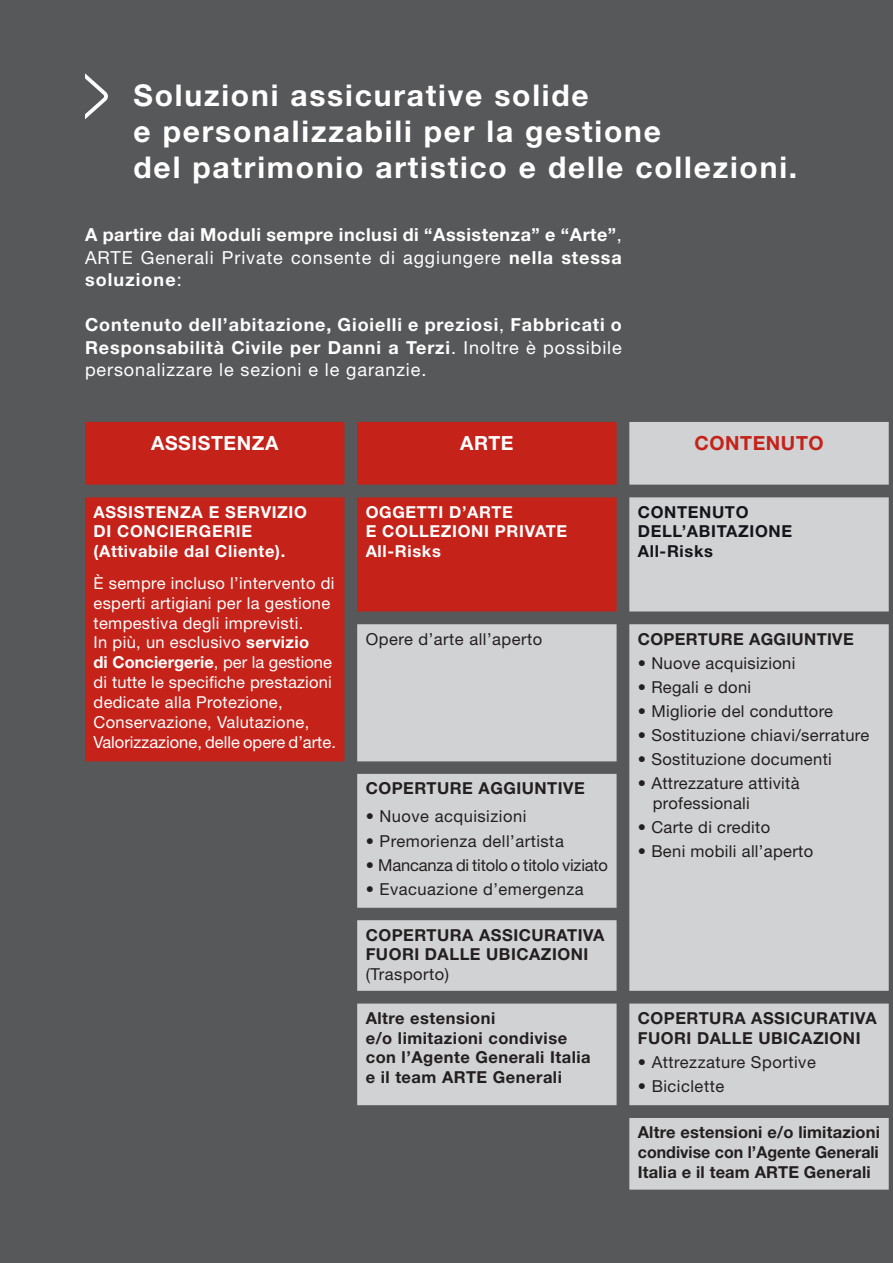
<style>
.page{position:relative;width:893px;height:1263px;background:#57585a}
.page>*{position:absolute;margin:0;border:0;box-sizing:border-box;transform-origin:0 0}
.t1{font:700 30px/36px "Helvetica Neue LT Std";letter-spacing:.06em;color:#fff}
.t2{font:700 19.5px "Helvetica Neue LT Std";letter-spacing:.03em;color:#fff}
.t3{font:700 19.5px "Helvetica Neue LT Std";letter-spacing:.03em;color:#c5221a}
.t4{font:700 18px/22.5px "Helvetica Neue LT Std";letter-spacing:.05em;color:#fff;text-align:justify}
.t5{font:16.5px/19.8px "Helvetica Neue LT Std";letter-spacing:.02em;color:#231f20}
.t6{font:700 16.5px/19.8px "Helvetica Neue LT Std";letter-spacing:.03em;color:#231f20}
.t7{font:16.5px/19.8px "Helvetica Neue LT Std";letter-spacing:.02em;color:#fff}
.t8{font:700 16.5px/19.8px "Helvetica Neue LT Std";letter-spacing:.04em;color:#fff}
.t9{font:700 16.5px/19.8px "Helvetica Neue LT Std";letter-spacing:.04em;color:#141518}
.t10{font:16.5px "Helvetica Neue LT Std";letter-spacing:-.01em;color:#231f20}
.s1{font-weight:400}
.s2{font-weight:700}
</style>
<div class="page">
<div style="left:85px;top:422px;width:260px;height:339px;background:#c5221a"></div>
<svg style="left:357px;top:422px;width:532px;height:767px;background:#bdabac"></svg>
<svg style="left:85px;top:73px;width:23px;height:46px"></svg>
<h1 class="t1" style="left:134px;top:77px;width:665px">Soluzioni assicurative solide<br>e personalizzabili per la gestione<br>del patrimonio artistico e delle collezioni.</h1>
<p class="t4" style="left:85px;top:223px;width:538px">A partire dai Moduli sempre inclusi di “Assistenza” e “Arte”<span class="s1">, ARTE Generali Private consente di aggiungere</span> nella stessa soluzione<span class="s1">:</span></p>
<p class="t4" style="left:85px;top:313px;width:538px">Contenuto dell’abitazione, Gioielli e preziosi<span class="s1">,</span> Fabbricati o Responsabilità Civile per Danni a Terzi<span class="s1">. Inoltre è possibile personalizzare le sezioni e le garanzie.</span></p>
<p class="t2" style="left:151px;top:431px;width:129px">ASSISTENZA</p>
<p class="t2" style="left:460px;top:431px;width:55px">ARTE</p>
<p class="t3" style="left:694px;top:431px;width:131px">CONTENUTO</p>
<p class="t8" style="left:94px;top:501px;width:215px">ASSISTENZA E SERVIZIO<br>DI CONCIERGERIE (Attivabile dal Cliente).</p>
<p class="t7" style="left:94px;top:573px;width:244px">È sempre incluso l’intervento di esperti artigiani per la gestione tempestiva degli imprevisti.<br>In più, un esclusivo <span class="s2">servizio<br>di Conciergerie</span>, per la gestione di tutte le specifiche prestazioni dedicate alla Protezione,<br>Conservazione, Valutazione,<br>Valorizzazione, delle opere d’arte.</p>
<p class="t8" style="left:366px;top:501px;width:203px">OGGETTI D’ARTE<br>E COLLEZIONI PRIVATE<br>All-Risks</p>
<p class="t9" style="left:638px;top:501px;width:156px">CONTENUTO<br>DELL’ABITAZIONE<br>All-Risks</p>
<p class="t5" style="left:366px;top:628px;width:178px">Opere d’arte all’aperto</p>
<p class="t6" style="left:638px;top:628px;width:217px">COPERTURE AGGIUNTIVE</p>
<p class="t5" style="left:638px;top:653px;width:159px">• Nuove acquisizioni</p>
<p class="t5" style="left:638px;top:677px;width:115px">• Regali e doni</p>
<p class="t5" style="left:638px;top:701px;width:197px">• Migliorie del conduttore</p>
<p class="t5" style="left:638px;top:725px;width:233px">• Sostituzione chiavi/serrature</p>
<p class="t5" style="left:638px;top:749px;width:196px">• Sostituzione documenti</p>
<p class="t5" style="left:653px;top:773px;width:148px;text-indent:-15px">• Attrezzature attività professionali</p>
<p class="t5" style="left:638px;top:817px;width:134px">• Carte di credito</p>
<p class="t5" style="left:638px;top:841px;width:177px">• Beni mobili all’aperto</p>
<p class="t6" style="left:366px;top:778px;width:220px">COPERTURE AGGIUNTIVE</p>
<p class="t5" style="left:366px;top:806px;width:162px">• Nuove acquisizioni</p>
<p class="t5" style="left:366px;top:830px;width:200px">• Premorienza dell’artista</p>
<p class="t10" style="left:366px;top:855px;width:244px">• Mancanza di titolo o titolo viziato</p>
<p class="t5" style="left:366px;top:879px;width:219px">• Evacuazione d’emergenza</p>
<p class="t6" style="left:366px;top:924px;width:240px">COPERTURA ASSICURATIVA<br>FUORI DALLE UBICAZIONI</p>
<p class="t5" style="left:366px;top:964px;width:85px">(Trasporto)</p>
<p class="t6" style="left:366px;top:1008px;width:227px">Altre estensioni<br>e/o limitazioni condivise con l’Agente Generali Italia e il team ARTE Generali</p>
<p class="t6" style="left:638px;top:1008px;width:240px">COPERTURA ASSICURATIVA<br>FUORI DALLE UBICAZIONI</p>
<p class="t5" style="left:638px;top:1052px;width:180px">• Attrezzature Sportive</p>
<p class="t5" style="left:638px;top:1076px;width:88px">• Biciclette</p>
<p class="t6" style="left:638px;top:1122px;width:244px;text-align:justify">Altre estensioni e/o limitazioni condivise con l’Agente Generali Italia e il team ARTE Generali</p>
</div>
